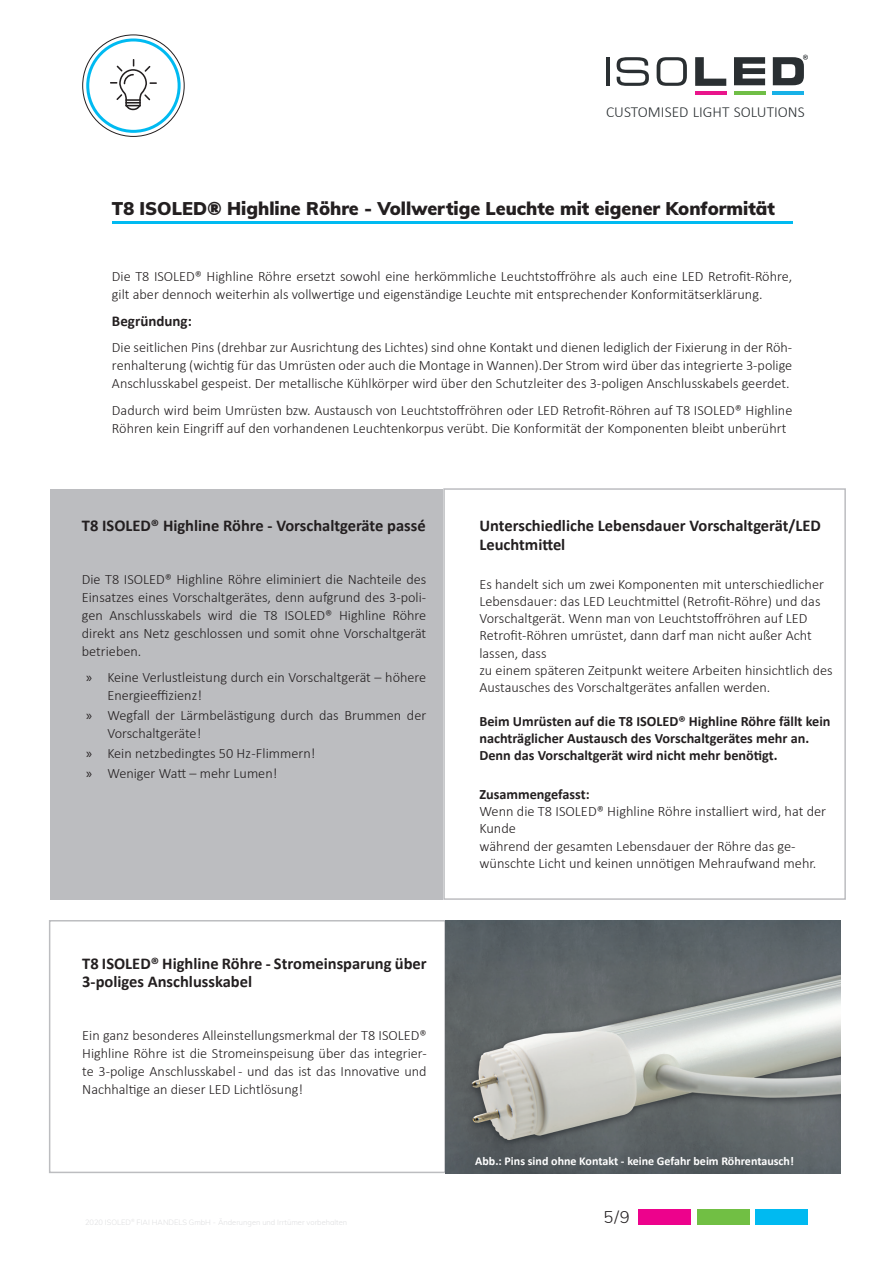
<style>
.page{position:relative;width:893px;height:1263px;background:#fff}
.page>*{position:absolute;margin:0;border:0;box-sizing:border-box;transform-origin:0 0}
.t1{font:900 18px "Muli";color:#231f20}
.t2{font:700 16.5px/19.8px "Calibri";color:#231f20}
.t3{font:300 16.5px "Muli";color:#231f20}
.t4{font:300 15.3px "Calibri";color:#2a2f32}
.t5{font:700 15px "Calibri";color:#231f20}
.t6{font:300 14.4px/17.2px "Calibri";color:#231f20}
.t7{font:300 14.25px/18px "Calibri";color:#231f20}
.t8{font:700 14.25px/17.1px "Calibri";color:#231f20}
.t9{font:700 12px "Calibri";color:#fff}
.s1{font-family:"Myriad Pro";font-weight:400}
</style>
<div class="page">
<div style="left:639px;top:1209px;width:52px;height:16px;background:#ed028c"></div>
<div style="left:756px;top:1209px;width:52px;height:16px;background:#00baf1"></div>
<div style="left:697px;top:1209px;width:52px;height:16px;background:#71bf44"></div>
<hr style="left:606px;top:57px;width:4px;height:29px;background:#2a2f32">
<svg style="left:617px;top:57px;width:32px;height:29px"></svg>
<svg style="left:657px;top:57px;width:30px;height:29px"></svg>
<svg style="left:695px;top:57px;width:31px;height:29px"></svg>
<svg style="left:734px;top:57px;width:31px;height:28px"></svg>
<hr style="left:695px;top:91px;width:31px;height:4px;background:#e9158b">
<hr style="left:734px;top:91px;width:31px;height:4px;background:#70be46">
<hr style="left:773px;top:91px;width:31px;height:4px;background:#18b1e7">
<svg style="left:773px;top:55px;width:35px;height:30px"></svg>
<svg style="left:110px;top:59px;width:47px;height:51px"></svg>
<div style="left:86px;top:38px;width:95px;height:95px;border:3px solid #00baf1;border-radius:50%"></div>
<hr style="left:112px;top:221px;width:680px;height:3px;background:#00baf1">
<div style="left:50px;top:489px;width:393px;height:411px;background:#bcbdc0"></div>
<div style="left:443px;top:488px;width:403px;height:412px;border:2px solid #bcbdc0"></div>
<div style="left:49px;top:920px;width:397px;height:253px;border:2px solid #bcbdc0"></div>
<img style="left:446px;top:920px;width:394px;height:253px">
<p class="t4" style="left:606px;top:102px;width:200px">CUSTOMISED LIGHT SOLUTIONS</p>
<p class="t1" style="left:112px;top:195px;width:665px">T8 ISOLED® Highline Röhre - Vollwertige Leuchte mit eigener Konformität</p>
<p class="t7" style="left:112px;top:267px;width:682px">Die T8 ISOLED® Highline Röhre ersetzt sowohl eine herkömmliche Leuchtstoffröhre als auch eine LED Retrofit-Röhre, gilt aber dennoch weiterhin als vollwertige und eigenständige Leuchte mit entsprechender Konformitätserklärung.</p>
<p class="t5" style="left:112px;top:310px;width:81px">Begründung:</p>
<p class="t7" style="left:112px;top:338px;width:682px;text-align:justify">Die seitlichen Pins (drehbar zur Ausrichtung des Lichtes) sind ohne Kontakt und dienen lediglich der Fixierung in der Röh&shy;renhalterung (wichtig für das Umrüsten oder auch die Montage in Wannen).Der Strom wird über das integrierte 3-polige Anschlusskabel gespeist. Der metallische Kühlkörper wird über den Schutzleiter des 3-poligen Anschlusskabels geerdet.</p>
<p class="t7" style="left:112px;top:401px;width:682px">Dadurch wird beim Umrüsten bzw. Austausch von Leuchtstoffröhren oder LED Retrofit-Röhren auf T8 ISOLED® Highline<br>Röhren kein Eingriff auf den vorhandenen Leuchtenkorpus verübt. Die Konformität der Komponenten bleibt unberührt</p>
<p class="t2" style="left:82px;top:515px;width:345px">T8 ISOLED® Highline Röhre - Vorschaltgeräte passé</p>
<p class="t7" style="left:82px;top:570px;width:346px;text-align:justify">Die T8 ISOLED® Highline Röhre eliminiert die Nachteile des Einsatzes eines Vorschaltgerätes, denn aufgrund des 3-poli&shy;gen Anschlusskabels wird die T8 ISOLED® Highline Röhre direkt ans Netz geschlossen und somit ohne Vorschaltgerät betrieben.</p>
<p class="t7" style="left:107px;top:668px;width:320px;text-indent:-21px"><span class="s1">»</span> Keine Verlustleistung durch ein Vorschaltgerät – höhere<br>Energieeffizienz!</p>
<p class="t7" style="left:107px;top:706px;width:320px;text-indent:-21px"><span class="s1">»</span> Wegfall der Lärmbelästigung durch das Brummen der<br>Vorschaltgeräte!</p>
<p class="t7" style="left:86px;top:743px;width:231px;line-height:20.1px"><span class="s1">»</span> Kein netzbedingtes 50 Hz -Flimmern! <span class="s1">»</span> Weniger Watt – mehr Lumen!</p>
<p class="t2" style="left:82px;top:954px;width:346px;line-height:18px">T8 ISOLED® Highline Röhre - Stromeinsparung über<br>3-poliges Anschlusskabel</p>
<p class="t7" style="left:82px;top:1026px;width:346px;text-align:justify">Ein ganz besonderes Alleinstellungsmerkmal der T8 ISOLED® Highline Röhre ist die Stromeinspeisung über das integrier&shy;te 3-polige Anschlusskabel - und das ist das Innovative und Nachhaltige an dieser LED Lichtlösung!</p>
<p class="t2" style="left:479px;top:515px;width:343px">Unterschiedliche Lebensdauer Vorschaltgerät/LED<br>Leuchtmittel</p>
<p class="t7" style="left:479px;top:576px;width:355px;line-height:17.1px">Es handelt sich um zwei Komponenten mit unterschiedlicher Lebensdauer: das LED Leuchtmittel (Retrofit-Röhre) und das Vorschaltgerät. Wenn man von Leuchtstoffröhren auf LED Retrofit-Röhren umrüstet, dann darf man nicht außer Acht lassen, dass<br>zu einem späteren Zeitpunkt weitere Arbeiten hinsichtlich des Austausches des Vorschaltgerätes anfallen werden.</p>
<p class="t8" style="left:479px;top:712px;width:353px">Beim Umrüsten auf die T8 ISOLED® Highline Röhre fällt kein nachträglicher Austausch des Vorschaltgerätes mehr an.<br>Denn das Vorschaltgerät wird nicht mehr benötigt.</p>
<p class="t8" style="left:479px;top:785px;width:112px">Zusammengefasst:</p>
<p class="t6" style="left:479px;top:802px;width:348px">Wenn die T8 ISOLED® Highline Röhre installiert wird, hat der Kunde<br>während der gesamten Lebensdauer der Röhre das ge&shy;wünschte Licht und keinen unnötigen Mehraufwand mehr.</p>
<p class="t9" style="left:475px;top:1152px;width:320px">Abb.: Pins sind ohne Kontakt - keine Gefahr beim Röhrentausch!</p>
<p class="t3" style="left:603px;top:1205px;width:28px">5/9</p>
</div>
